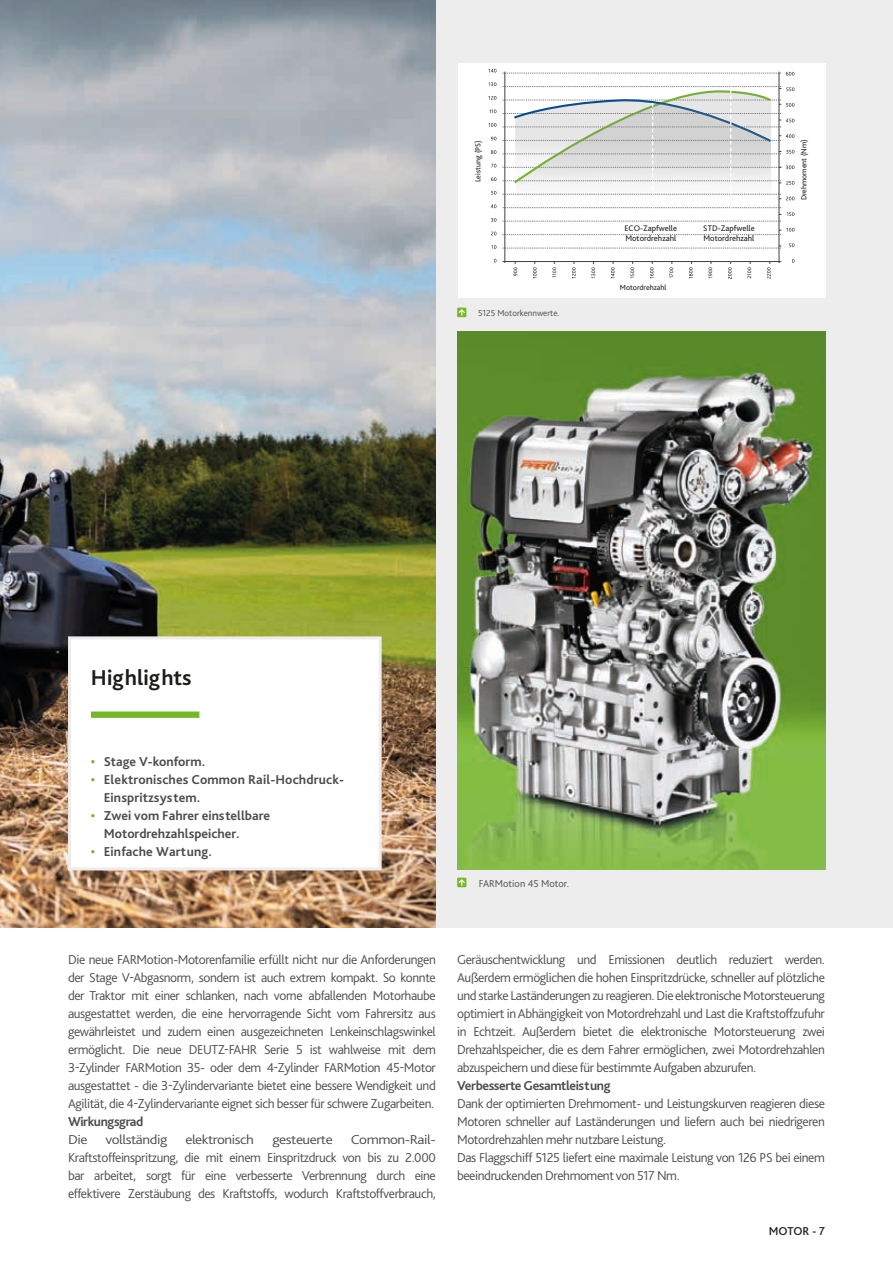
<style>
.page{position:relative;width:893px;height:1263px;background:#fff}
.page>*{position:absolute;margin:0;border:0;box-sizing:border-box;transform-origin:0 0}
.t1{font:700 22.5px "Bliss Pro";color:#1d1d1b}
.t2{font:300 13.5px/18px "Bliss Pro";letter-spacing:-.03em;color:#4b4b4a;text-align:justify}
.t3{font:300 13.5px/18px "Bliss Pro";letter-spacing:-.03em;color:#4b4b4a;text-align:justify;scale:1.13 1}
.t4{font:700 13.5px/18px "Bliss Pro";color:#4b4b4a}
.t5{font:700 13.5px "Bliss Pro";letter-spacing:-.03em;color:#4b4b4a}
.t6{font:500 12px "Bliss Pro";letter-spacing:-.01em;color:#1d1d1b}
.t7{font:300 10.5px "Bliss Pro";color:#4b4b4a}
.t8{font:300 9px "Bliss Pro";color:#4b4b4a}
.t9{font:8.55px/10.2px "Bliss Pro";color:#1d1d1b}
.t10{font:8.4px/10.2px "Bliss Pro";color:#1d1d1b}
.t11{font:7.8px "Bliss Pro";color:#1d1d1b}
.s1{color:#76b82a}
</style>
<div class="page">
<div style="left:436px;top:0;width:457px;height:928px;background:#ededed"></div>
<img style="left:0;top:0;width:436px;height:928px">
<img style="left:458px;top:332px;width:367px;height:537px">
<div style="left:458px;top:64px;width:367px;height:234px;background:#fff"></div>
<div style="left:68px;top:636px;width:314px;height:234px;background:#fff;border:3px solid #ededed"></div>
<hr style="left:504px;top:72px;width:1px;height:191px;background:#404040">
<hr style="left:779px;top:72px;width:1px;height:191px;background:#404040">
<svg style="left:491px;top:245px;width:5px;height:4px"></svg>
<svg style="left:491px;top:232px;width:5px;height:3px"></svg>
<svg style="left:491px;top:218px;width:5px;height:4px"></svg>
<svg style="left:491px;top:204px;width:5px;height:4px"></svg>
<svg style="left:491px;top:191px;width:5px;height:4px"></svg>
<svg style="left:491px;top:177px;width:5px;height:4px"></svg>
<svg style="left:491px;top:164px;width:5px;height:4px"></svg>
<svg style="left:491px;top:150px;width:5px;height:4px"></svg>
<svg style="left:491px;top:137px;width:5px;height:3px"></svg>
<svg style="left:488px;top:123px;width:8px;height:4px"></svg>
<svg style="left:489px;top:110px;width:7px;height:3px"></svg>
<svg style="left:488px;top:96px;width:8px;height:4px"></svg>
<svg style="left:489px;top:82px;width:7px;height:4px"></svg>
<svg style="left:488px;top:69px;width:8px;height:4px"></svg>
<svg style="left:502px;top:72px;width:292px;height:4px"></svg>
<svg style="left:502px;top:83px;width:292px;height:196px"></svg>
<div style="left:457px;top:308px;width:9px;height:9px;background:#76b82a"></div>
<svg style="left:459px;top:309px;width:6px;height:7px"></svg>
<div style="left:457px;top:878px;width:9px;height:9px;background:#76b82a"></div>
<svg style="left:459px;top:879px;width:6px;height:7px"></svg>
<div style="left:91px;top:711px;width:108px;height:7px;background:#76b82a"></div>
<p class="t11" style="left:473px;top:182px;width:43px;rotate:-90deg">Leistung (PS)</p>
<p class="t8" style="left:478px;top:307px;width:83px">5125 Motorkennwerte.</p>
<p class="t9" style="left:624px;top:223px;width:54px">ECO-Zapfwelle<br>Motordrehzahl</p>
<p class="t10" style="left:703px;top:222px;width:53px">STD-Zapfwelle<br>Motordrehzahl</p>
<p class="t11" style="left:620px;top:283px;width:48px">Motordrehzahl</p>
<p class="t11" style="left:799px;top:200px;width:63px;rotate:-90deg">Drehmoment (Nm)</p>
<h1 class="t1" style="left:91px;top:663px;width:102px">Highlights</h1>
<p class="t4" style="left:91px;top:752px;width:116px"><span class="s1">•</span> Stage V-konform.</p>
<p class="t4" style="left:104px;top:770px;width:242px;text-indent:-13px"><span class="s1">•</span> Elektronisches Common Rail-Hochdruck-<br>Einspritzsystem.</p>
<p class="t4" style="left:104px;top:806px;width:168px;text-indent:-13px"><span class="s1">•</span> Zwei vom Fahrer einstellbare<br>Motordrehzahlspeicher.</p>
<p class="t4" style="left:91px;top:842px;width:123px"><span class="s1">•</span> Einfache Wartung.</p>
<p class="t7" style="left:479px;top:877px;width:92px">FARMotion 45 Motor.</p>
<p class="t2" style="left:68px;top:950px;width:369px">Die neue FARMotion-Motorenfamilie erfüllt nicht nur die Anforderungen der Stage V-Abgasnorm, sondern ist auch extrem kompakt. So konnte der Traktor mit einer schlanken, nach vorne abfallenden Motorhaube ausgestattet werden, die eine hervorragende Sicht vom Fahrersitz aus gewährleistet und zudem einen ausgezeichneten Lenkeinschlagswinkel ermöglicht. Die neue DEUTZ-FAHR Serie 5 ist wahlweise mit dem 3-Zylinder FARMotion 35- oder dem 4-Zylinder FARMotion 45-Motor ausgestattet - die 3-Zylindervariante bietet eine bessere Wendigkeit und Agilität, die 4-Zylindervariante eignet sich besser für schwere Zugarbeiten.</p>
<p class="t5" style="left:68px;top:1113px;width:77px">Wirkungsgrad</p>
<p class="t3" style="left:68px;top:1130px;width:19px">Die</p>
<p class="t3" style="left:106px;top:1130px;width:56px">vollständig</p>
<p class="t3" style="left:185px;top:1130px;width:62px">elektronisch</p>
<p class="t3" style="left:272px;top:1130px;width:55px">gesteuerte</p>
<p class="t3" style="left:68px;top:1130px;width:327px;text-indent:283px">Common-Rail-Kraftstoffeinspritzung, die mit einem Einspritzdruck von bis zu 2.000 bar arbeitet, sorgt für eine verbesserte Verbrennung durch eine effektivere Zerstäubung des Kraftstoffs, wodurch Kraftstoffverbrauch,</p>
<p class="t2" style="left:457px;top:950px;width:369px">Geräuschentwicklung und Emissionen deutlich reduziert werden.<br>Außerdem ermöglichen die hohen Einspritzdrücke, schneller auf plötzliche und starke Laständerungen zu reagieren. Die elektronische Motorsteuerung optimiert in Abhängigkeit von Motordrehzahl und Last die Kraftstoffzufuhr in Echtzeit. Außerdem bietet die elektronische Motorsteuerung zwei Drehzahlspeicher, die es dem Fahrer ermöglichen, zwei Motordrehzahlen abzuspeichern und diese für bestimmte Aufgaben abzurufen.</p>
<p class="t5" style="left:457px;top:1077px;width:155px">Verbesserte Gesamtleistung</p>
<p class="t2" style="left:457px;top:1094px;width:369px;text-align:left">Dank der optimierten Drehmoment- und Leistungskurven reagieren diese Motoren schneller auf Laständerungen und liefern auch bei niedrigeren Motordrehzahlen mehr nutzbare Leistung.<br>Das Flaggschiff 5125 liefert eine maximale Leistung von 126 PS bei einem beeindruckenden Drehmoment von 517 Nm.</p>
<p class="t6" style="left:769px;top:1223px;width:58px">MOTOR - 7</p>
</div>
